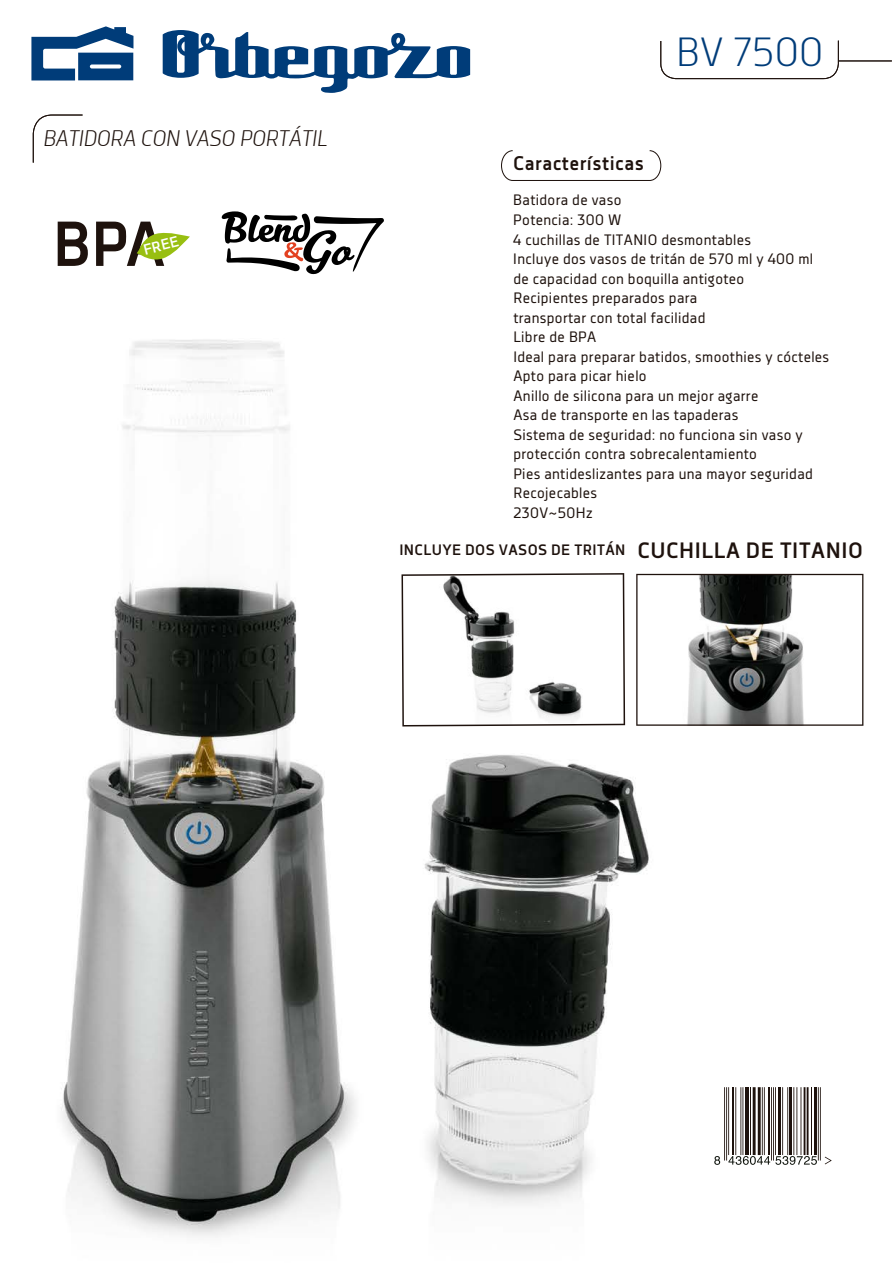
<style>
.page{position:relative;width:893px;height:1263px;background:#fff}
.page>*{position:absolute;margin:0;border:0;box-sizing:border-box;transform-origin:0 0}
.t1{font:700 63.3px "Decima Nova";color:#1e120d}
.t2{font:300 40.5px "Decima Nova";letter-spacing:.025em;color:#003c79}
.t3{font:italic 300 21.9px "Decima Nova";color:#1e120d}
.t4{font:700 19.65px "Decima Nova";letter-spacing:.025em;color:#1e120d}
.t5{font:15px/19.5px "Decima Nova";letter-spacing:.025em;color:#1e120d}
.t6{font:700 15px "Decima Nova";letter-spacing:.025em;color:#1e120d}
.t7{font:700 14.85px "Decima Nova";color:#fff}
.s1{font-size:22.05px}
</style>
<div class="page">
<img style="left:61px;top:339px;width:608px;height:898px">
<svg style="left:501px;top:150px;width:161px;height:31px"></svg>
<svg style="left:31px;top:26px;width:439px;height:67px"></svg>
<hr style="left:839px;top:61px;width:53px;height:1px;background:#1e120d">
<svg style="left:660px;top:40px;width:179px;height:39px"></svg>
<svg style="left:32px;top:114px;width:51px;height:49px"></svg>
<svg style="left:636px;top:574px;width:227px;height:152px"></svg>
<svg style="left:137px;top:232px;width:53px;height:28px"></svg>
<svg style="left:222px;top:211px;width:162px;height:63px"></svg>
<svg style="left:720px;top:1087px;width:106px;height:78px"></svg>
<hr style="left:728px;top:1087px;width:1px;height:68px;background:#1e120d">
<hr style="left:724px;top:1087px;width:1px;height:73px;background:#1e120d">
<hr style="left:726px;top:1087px;width:1px;height:73px;background:#1e120d">
<hr style="left:732px;top:1087px;width:2px;height:68px;background:#1e120d">
<hr style="left:735px;top:1087px;width:1px;height:68px;background:#1e120d">
<hr style="left:740px;top:1087px;width:1px;height:68px;background:#1e120d">
<hr style="left:742px;top:1087px;width:1px;height:68px;background:#1e120d">
<svg style="left:744px;top:1087px;width:4px;height:68px"></svg>
<hr style="left:750px;top:1087px;width:1px;height:68px;background:#1e120d">
<hr style="left:753px;top:1087px;width:3px;height:68px;background:#1e120d">
<hr style="left:758px;top:1087px;width:3px;height:68px;background:#1e120d">
<hr style="left:762px;top:1087px;width:1px;height:68px;background:#1e120d">
<hr style="left:764px;top:1087px;width:1px;height:68px;background:#1e120d">
<hr style="left:768px;top:1087px;width:2px;height:68px;background:#1e120d">
<hr style="left:775px;top:1087px;width:1px;height:68px;background:#1e120d">
<hr style="left:771px;top:1087px;width:1px;height:73px;background:#1e120d">
<hr style="left:773px;top:1087px;width:1px;height:73px;background:#1e120d">
<hr style="left:778px;top:1087px;width:3px;height:68px;background:#1e120d">
<hr style="left:782px;top:1087px;width:1px;height:68px;background:#1e120d">
<hr style="left:787px;top:1087px;width:1px;height:68px;background:#1e120d">
<hr style="left:789px;top:1087px;width:3px;height:68px;background:#1e120d">
<hr style="left:793px;top:1087px;width:1px;height:68px;background:#1e120d">
<hr style="left:796px;top:1087px;width:1px;height:68px;background:#1e120d">
<hr style="left:800px;top:1087px;width:1px;height:68px;background:#1e120d">
<hr style="left:804px;top:1087px;width:1px;height:68px;background:#1e120d">
<hr style="left:807px;top:1087px;width:1px;height:68px;background:#1e120d">
<hr style="left:811px;top:1087px;width:1px;height:68px;background:#1e120d">
<hr style="left:814px;top:1087px;width:3px;height:68px;background:#1e120d">
<hr style="left:818px;top:1087px;width:1px;height:73px;background:#1e120d">
<hr style="left:820px;top:1087px;width:1px;height:73px;background:#1e120d">
<svg style="left:714px;top:1156px;width:6px;height:9px"></svg>
<svg style="left:728px;top:1156px;width:89px;height:9px"></svg>
<svg style="left:825px;top:1156px;width:7px;height:8px"></svg>
<svg style="left:401px;top:573px;width:224px;height:153px"></svg>
<h3 class="t3" style="left:43px;top:126px;width:286px">BATIDORA CON VASO PORTÁTIL</h3>
<h1 class="t1" style="left:53px;top:208px;width:114px">BPA</h1>
<p class="t7" style="left:142px;top:242px;width:37px;rotate:-14deg">FREE</p>
<h2 class="t2" style="left:676px;top:29px;width:148px">BV 7500</h2>
<h3 class="t4" style="left:513px;top:152px;width:132px">Características</h3>
<p class="t5" style="left:513px;top:190px;width:317px">Batidora de vaso<br>Potencia: 300 W<br>4 cuchillas de TITANIO desmontables<br>Incluye dos vasos de tritán de 570 ml y 400 ml de capacidad con boquilla antigoteo<br>Recipientes preparados para<br>transportar con total facilidad<br>Libre de BPA<br>Ideal para preparar batidos, smoothies y cócteles<br>Apto para picar hielo<br>Anillo de silicona para un mejor agarre<br>Asa de transporte en las tapaderas<br>Sistema de seguridad: no funciona sin vaso y protección contra sobrecalentamiento<br>Pies antideslizantes para una mayor seguridad<br>Recojecables<br>230V~50Hz</p>
<p class="t6" style="left:399px;top:541px;width:465px">INCLUYE DOS VASOS DE TRITÁN <span class="s1">CUCHILLA DE TITANIO</span></p>
</div>
